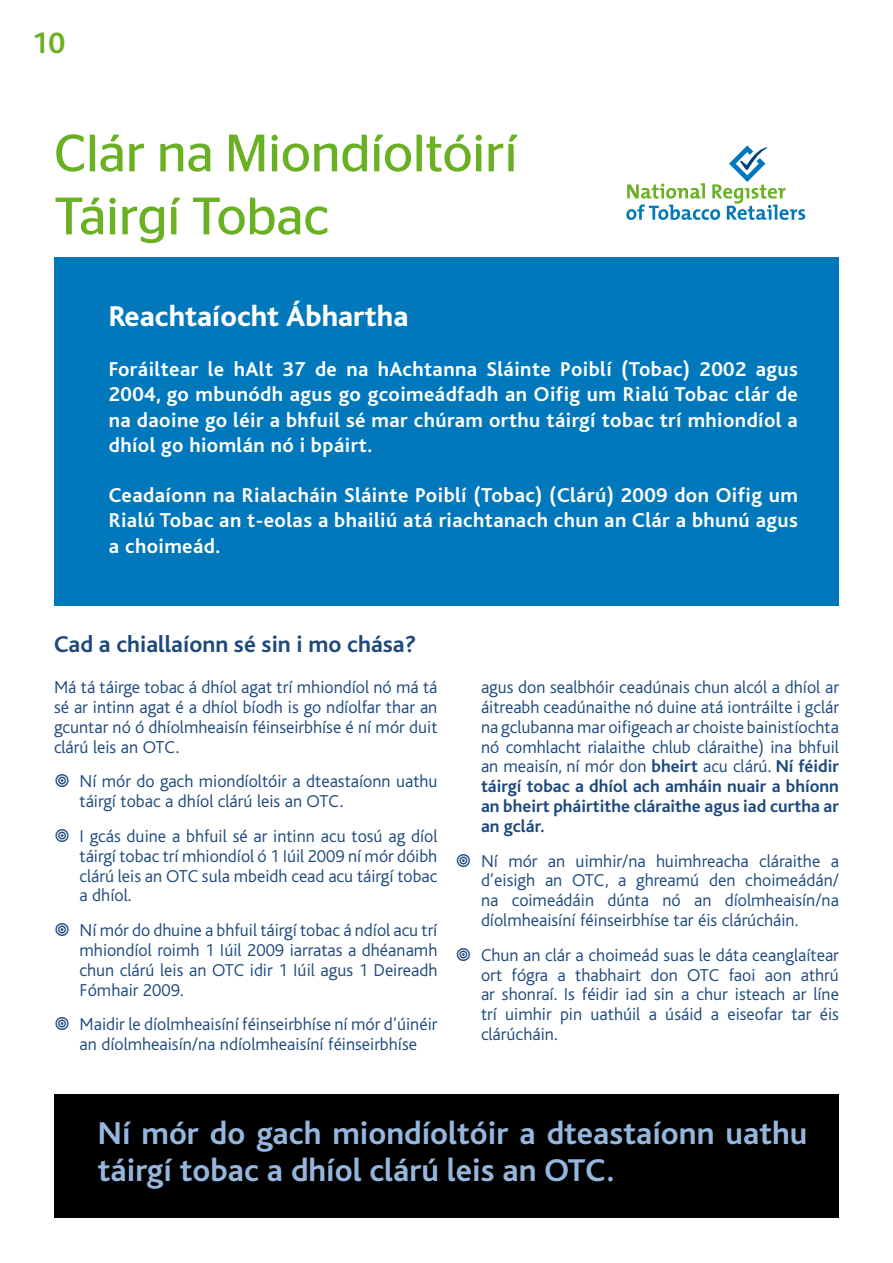
<style>
.page{position:relative;width:893px;height:1263px;background:#fff}
.page>*{position:absolute;margin:0;border:0;box-sizing:border-box;transform-origin:0 0}
.t1{font:52.5px/63px "Stag Sans";color:#6ab023}
.t2{font:700 33px/37.5px "Bliss";color:#96b7dd}
.t3{font:700 30.9px "Bliss";color:#6ab023}
.t4{font:800 30px "Bliss";color:#fff}
.t5{font:700 24px "Bliss";color:#1d497d}
.t6{font:700 21px/25.2px "Bliss";letter-spacing:.02em;color:#fff;text-align:justify}
.t7{font:300 18px/19.8px "Bliss";color:#1d497d;text-align:justify}
.s1{font-weight:700}
</style>
<div class="page">
<div style="left:54px;top:1094px;width:785px;height:124px;background:#000"></div>
<div style="left:54px;top:257px;width:785px;height:348px;background:#0078bb"></div>
<svg style="left:626px;top:145px;width:179px;height:75px"></svg>
<h3 class="t3" style="left:32px;top:27px;width:35px">10</h3>
<h1 class="t1" style="left:54px;top:121px;width:465px">Clár na Miondíoltóirí<br>Táirgí Tobac</h1>
<h3 class="t4" style="left:109px;top:300px;width:301px">Reachtaíocht Ábhartha</h3>
<p class="t6" style="left:109px;top:357px;width:691px">Foráiltear le hAlt 37 de na hAchtanna Sláinte Poiblí (Tobac) 2002 agus 2004, go mbunódh agus go gcoimeádfadh an Oifig um Rialú Tobac clár de na daoine go léir a bhfuil sé mar chúram orthu táirgí tobac trí mhiondíol a dhíol go hiomlán nó i bpáirt.</p>
<p class="t6" style="left:109px;top:483px;width:690px">Ceadaíonn na Rialacháin Sláinte Poiblí (Tobac) (Clárú) 2009 don Oifig um Rialú Tobac an t-eolas a bhailiú atá riachtanach chun an Clár a bhunú agus a choimeád.</p>
<h3 class="t5" style="left:54px;top:632px;width:364px">Cad a chiallaíonn sé sin i mo chása?</h3>
<p class="t7" style="left:54px;top:678px;width:385px">Má tá táirge tobac á dhíol agat trí mhiondíol nó má tá sé ar intinn agat é a dhíol bíodh is go ndíolfar thar an gcuntar nó ó dhíolmheaisín féinseirbhíse é ní mór duit clárú leis an OTC.</p>
<p class="t7" style="left:80px;top:772px;width:359px">Ní mór do gach miondíoltóir a dteastaíonn uathu táirgí tobac a dhíol clárú leis an OTC.</p>
<p class="t7" style="left:80px;top:826px;width:359px">I gcás duine a bhfuil sé ar intinn acu tosú ag díol táirgí tobac trí mhiondíol ó 1 Iúil 2009 ní mór dóibh clárú leis an OTC sula mbeidh cead acu táirgí tobac a dhíol.</p>
<p class="t7" style="left:80px;top:921px;width:360px">Ní mór do dhuine a bhfuil táirgí tobac á ndíol acu trí mhiondíol roimh 1 Iúil 2009 iarratas a dhéanamh chun clárú leis an OTC idir 1 Iúil agus 1 Deireadh Fómhair 2009.</p>
<p class="t7" style="left:80px;top:1015px;width:359px">Maidir le díolmheaisíní féinseirbhíse ní mór d’úinéir an díolmheaisín/na ndíolmheaisíní féinseirbhíse</p>
<p class="t7" style="left:481px;top:678px;width:359px">agus don sealbhóir ceadúnais chun alcól a dhíol ar áitreabh ceadúnaithe nó duine atá iontráilte i gclár na gclubanna mar oifigeach ar choiste bainistíochta nó comhlacht rialaithe chlub cláraithe) ina bhfuil an meaisín, ní mór don <span class="s1">bheirt</span> acu clárú. <span class="s1">Ní féidir táirgí tobac a dhíol ach amháin nuair a bhíonn an bheirt pháirtithe cláraithe agus iad curtha ar an gclár.</span></p>
<p class="t7" style="left:481px;top:851px;width:360px">Ní mór an uimhir/na huimhreacha cláraithe a d’eisigh an OTC, a ghreamú den choimeádán/ na coimeádáin dúnta nó an díolmheaisín/na díolmheaisíní féinseirbhíse tar éis clárúcháin.</p>
<p class="t7" style="left:481px;top:945px;width:360px">Chun an clár a choimeád suas le dáta ceanglaítear ort fógra a thabhairt don OTC faoi aon athrú ar shonraí. Is féidir iad sin a chur isteach ar líne trí uimhir pin uathúil a úsáid a eiseofar tar éis clárúcháin.</p>
<h2 class="t2" style="left:98px;top:1115px;width:711px">Ní mór do gach miondíoltóir a dteastaíonn uathu táirgí tobac a dhíol clárú leis an OTC.</h2>
</div>
